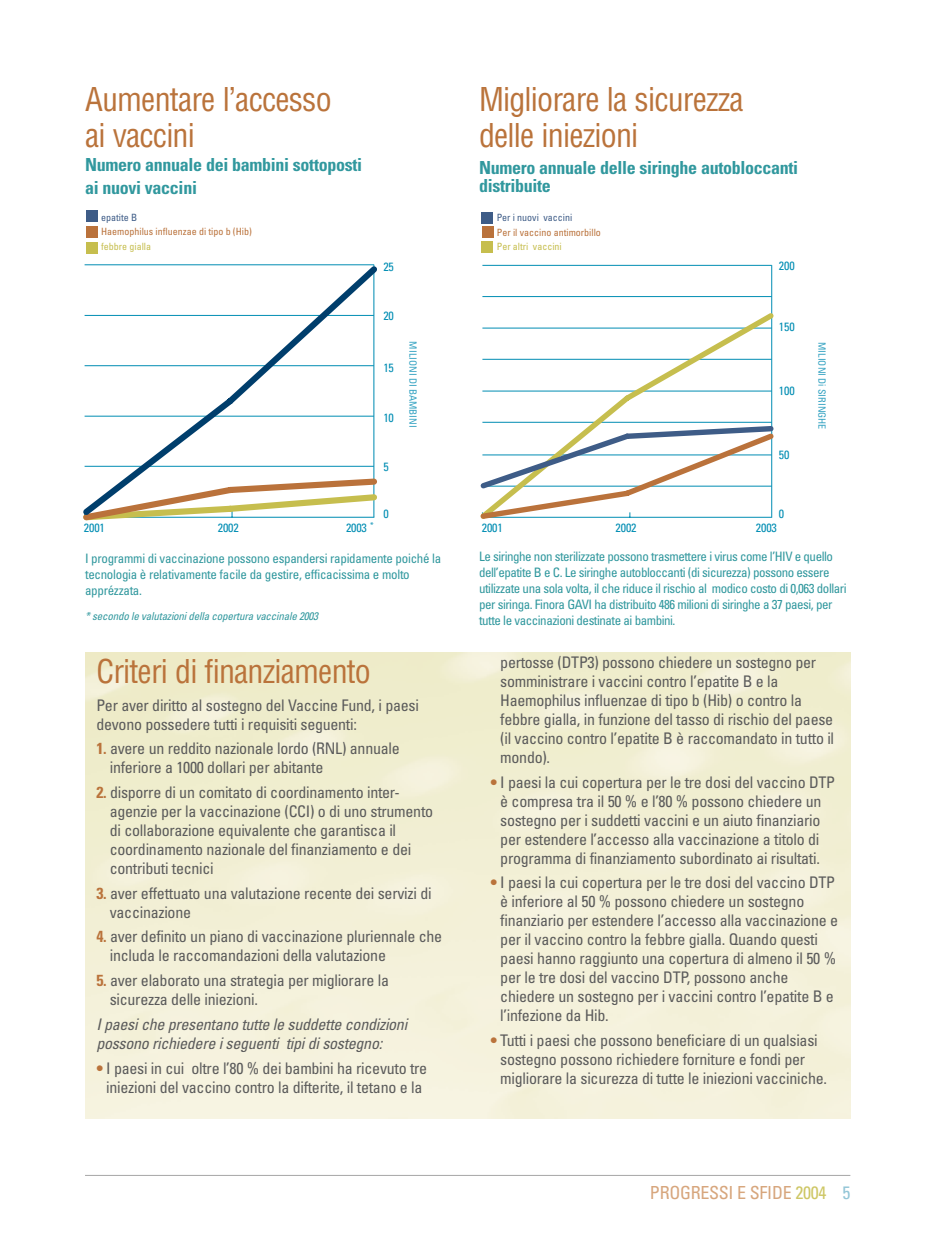
<style>
.page{position:relative;width:936px;height:1248px;background:#fff}
.page>*{position:absolute;margin:0;border:0;box-sizing:border-box;transform-origin:0 0}
.t1{font:condensed 32px/36px "Helvetica";letter-spacing:-.025em;color:#ba733b}
.t2{font:700 condensed 18px/23.6px "Univers";letter-spacing:-.02em;color:#31989e}
.t3{font:condensed 18px "Univers";letter-spacing:-.02em;color:#d7a67d}
.t4{font:condensed 16px/19px "Univers";letter-spacing:-.02em;color:#5b5b5b}
.t5{font:italic condensed 16px/19px "Univers";letter-spacing:-.02em;color:#5b5b5b}
.t6{font:condensed 13px/16px "Univers";letter-spacing:-.035em;color:#31989e}
.t7{font:condensed 12px "Univers";letter-spacing:-.01em;color:#008db3}
.t8{font:italic condensed 11px "Univers";letter-spacing:-.02em;color:#31989e}
.t9{font:condensed 10px "Univers";color:#ba723b}
.t10{font:condensed 10px "Univers";color:#35a3c2}
.t11{font:condensed 10px "Univers";color:#c6be4e}
.t12{font:condensed 10px "Univers";color:#3e5c87}
.s1{font-weight:700;color:#ba733b}
.s2{color:#cec766}
.s3{color:#94c6d7}
</style>
<div class="page">
<hr style="left:85px;top:1175px;width:765px;height:1px;background:#a6a6a6">
<div style="left:86px;top:211px;width:11px;height:11px;background:#3e5c87"></div>
<div style="left:86px;top:227px;width:11px;height:11px;background:#ba723b"></div>
<div style="left:86px;top:243px;width:11px;height:11px;background:#c6be4e"></div>
<svg style="left:83px;top:264px;width:294px;height:257px"></svg>
<div style="left:482px;top:212px;width:11px;height:11px;background:#3e5c87"></div>
<div style="left:482px;top:227px;width:11px;height:11px;background:#ba723b"></div>
<div style="left:482px;top:241px;width:11px;height:11px;background:#c6be4e"></div>
<hr style="left:771px;top:265px;width:1px;height:253px;background:#008db3">
<hr style="left:482px;top:265px;width:290px;height:1px;background:#008db3">
<hr style="left:482px;top:296px;width:290px;height:1px;background:#008db3">
<svg style="left:482px;top:308px;width:292px;height:115px"></svg>
<svg style="left:480px;top:423px;width:294px;height:96px"></svg>
<h1 class="t1" style="left:85px;top:84px;width:248px">Aumentare l’accesso ai vaccini</h1>
<p class="t2" style="left:85px;top:154px;width:279px">Numero annuale dei bambini sottoposti ai nuovi vaccini</p>
<p class="t12" style="left:101px;top:214px;width:38px">epatite B</p>
<p class="t9" style="left:101px;top:228px;width:152px">Haemophilus influenzae di tipo b (Hib)</p>
<p class="t11" style="left:101px;top:243px;width:52px">febbre gialla</p>
<p class="t7" style="left:383px;top:262px;width:12px">25</p>
<p class="t7" style="left:383px;top:311px;width:12px">20</p>
<p class="t7" style="left:383px;top:363px;width:12px">15</p>
<p class="t7" style="left:383px;top:413px;width:12px">10</p>
<p class="t7" style="left:383px;top:462px;width:7px">5</p>
<p class="t7" style="left:84px;top:524px;width:22px">2001</p>
<p class="t7" style="left:218px;top:524px;width:22px">2002</p>
<p class="t7" style="left:346px;top:524px;width:29px">2003 <sup>*</sup></p>
<p class="t7" style="left:383px;top:509px;width:7px">0</p>
<p class="t10" style="left:417px;top:341px;width:88px;rotate:90deg">MILIONI DI BAMBINI</p>
<p class="t6" style="left:85px;top:552px;width:358px">I programmi di vaccinazione possono espandersi rapidamente poiché la tecnologia è relativamente facile da gestire, efficacissima e molto apprézzata.</p>
<p class="t8" style="left:85px;top:612px;width:235px">* secondo le valutazioni della copertura vaccinale 2003</p>
<h1 class="t1" style="left:96px;top:656px;width:276px">Criteri di finanziamento</h1>
<p class="t4" style="left:96px;top:697px;width:324px">Per aver diritto al sostegno del Vaccine Fund, i paesi devono possedere tutti i requisiti seguenti:</p>
<p class="t4" style="left:110px;top:741px;width:291px;text-indent:-13px"><span class="s1">1.</span> avere un reddito nazionale lordo (RNL) annuale inferiore a 1000 dollari per abitante</p>
<p class="t4" style="left:110px;top:784px;width:325px;text-indent:-13px"><span class="s1">2.</span> disporre di un comitato di coordinamento inter&shy;agenzie per la vaccinazione (CCI) o di uno strumento di collaborazione equivalente che garantisca il coordinamento nazionale del finanziamento e dei contributi tecnici</p>
<p class="t4" style="left:110px;top:885px;width:323px;text-indent:-13px"><span class="s1">3.</span> aver effettuato una valutazione recente dei servizi di vaccinazione</p>
<p class="t4" style="left:110px;top:929px;width:334px;text-indent:-13px"><span class="s1">4.</span> aver definito un piano di vaccinazione pluriennale che includa le raccomandazioni della valutazione</p>
<p class="t4" style="left:110px;top:972px;width:281px;text-indent:-13px"><span class="s1">5.</span> aver elaborato una strategia per migliorare la sicurezza delle iniezioni.</p>
<p class="t5" style="left:96px;top:1016px;width:312px">I paesi che presentano tutte le suddette condizioni possono richiedere i seguenti tipi di sostegno:</p>
<p class="t4" style="left:96px;top:1060px;width:332px;text-align:center"><span class="s1">•</span> I paesi in cui oltre l’80 % dei bambini ha ricevuto tre iniezioni del vaccino contro la difterite, il tetano e la</p>
<h1 class="t1" style="left:479px;top:84px;width:266px">Migliorare la sicurezza delle iniezioni</h1>
<p class="t2" style="left:479px;top:160px;width:321px;line-height:18px">Numero annuale delle siringhe autobloccanti distribuite</p>
<p class="t12" style="left:497px;top:214px;width:77px">Per i nuovi vaccini</p>
<p class="t9" style="left:497px;top:228px;width:105px">Per il vaccino antimorbillo</p>
<p class="t11" style="left:497px;top:243px;width:67px">Per altri vaccini</p>
<p class="t7" style="left:779px;top:261px;width:17px">200</p>
<p class="t7" style="left:779px;top:323px;width:17px">150</p>
<p class="t7" style="left:779px;top:386px;width:17px">100</p>
<p class="t7" style="left:779px;top:450px;width:12px">50</p>
<p class="t7" style="left:779px;top:509px;width:7px">0</p>
<p class="t7" style="left:482px;top:523px;width:22px">2001</p>
<p class="t7" style="left:616px;top:523px;width:22px">2002</p>
<p class="t7" style="left:756px;top:523px;width:22px">2003</p>
<p class="t10" style="left:826px;top:342px;width:89px;rotate:90deg">MILIONI Di SIRINGHE</p>
<p class="t6" style="left:479px;top:549px;width:369px">Le siringhe non sterilizzate possono trasmettere i virus come l’HIV e quello dell’epatite B e C. Le siringhe autobloccanti (di sicurezza) possono essere utilizzate una sola volta, il che riduce il rischio al modico costo di 0,063 dollari per siringa. Finora GAVI ha distribuito 486 milioni di siringhe a 37 paesi, per tutte le vaccinazioni destinate ai bambini.</p>
<p class="t4" style="left:500px;top:654px;width:335px">pertosse (DTP3) possono chiedere un sostegno per somministrare i vaccini contro l’epatite B e la Haemophilus influenzae di tipo b (Hib) o contro la febbre gialla, in funzione del tasso di rischio del paese (il vaccino contro l’epatite B è raccomandato in tutto il mondo).</p>
<p class="t4" style="left:490px;top:774px;width:346px;text-align:center"><span class="s1">•</span> I paesi la cui copertura per le tre dosi del vaccino DTP è compresa tra il 50 % e l’80 % possono chiedere un sostegno per i suddetti vaccini e un aiuto finanziario per estendere l’accesso alla vaccinazione a titolo di programma di finanziamento subordinato ai risultati.</p>
<p class="t4" style="left:500px;top:874px;width:339px;text-indent:-10px"><span class="s1">•</span> I paesi la cui copertura per le tre dosi del vaccino DTP è inferiore al 50 % possono chiedere un sostegno finanziario per estendere l’accesso alla vaccinazione e per il vaccino contro la febbre gialla. Quando questi paesi hanno raggiunto una copertura di almeno il 50 % per le tre dosi del vaccino DTP, possono anche chiedere un sostegno per i vaccini contro l’epatite B e l’infezione da Hib.</p>
<p class="t4" style="left:500px;top:1032px;width:328px;text-indent:-10px"><span class="s1">•</span> Tutti i paesi che possono beneficiare di un qualsiasi sostegno possono richiedere forniture e fondi per migliorare la sicurezza di tutte le iniezioni vacciniche.</p>
<p class="t3" style="left:650px;top:1186px;width:202px">PROGRESSI E SFIDE <span class="s2">2004</span> <span class="s3">5</span></p>
</div>
